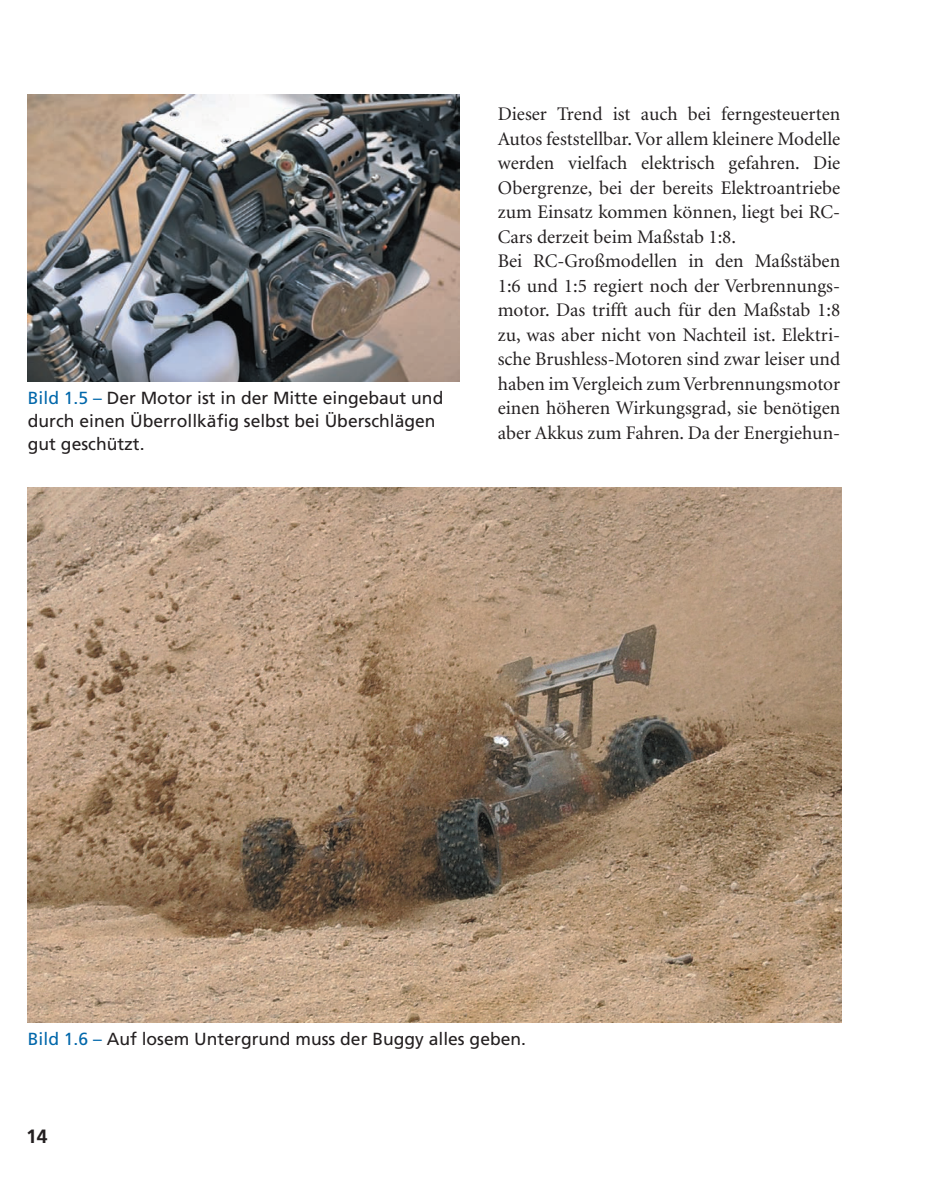
<style>
.page{position:relative;width:936px;height:1184px;background:#fff}
.page>*{position:absolute;margin:0;border:0;box-sizing:border-box;transform-origin:0 0}
.t1{font:19.25px/24.5px "Minion";color:#231f20}
.t2{font:700 19.25px "Frutiger";color:#231f20}
.t3{font:17.5px/22.8px "Frutiger";color:#231f20}
.s1{color:#0067aa}
</style>
<div class="page">
<img style="left:28px;top:95px;width:431px;height:286px">
<img style="left:28px;top:487px;width:813px;height:535px">
<p class="t3" style="left:28px;top:388px;width:417px"><span class="s1">Bild 1.5 –</span> Der Motor ist in der Mitte eingebaut und durch einen Überrollkäfig selbst bei Überschlägen gut geschützt.</p>
<p class="t1" style="left:498px;top:103px;width:344px">Dieser Trend ist auch bei ferngesteuerten Autos feststellbar. Vor allem kleinere Modelle werden vielfach elektrisch gefahren. Die Obergrenze, bei der bereits Elektroantriebe zum Einsatz kommen können, liegt bei RC-Cars derzeit beim Maßstab 1:8.<br>Bei RC-Großmodellen in den Maßstäben 1:6 und 1:5 regiert noch der Verbrennungs&shy;motor. Das trifft auch für den Maßstab 1:8 zu, was aber nicht von Nachteil ist. Elektri&shy;sche Brushless-Motoren sind zwar leiser und haben im Vergleich zum Verbrennungsmotor einen höheren Wirkungsgrad, sie benötigen aber Akkus zum Fahren. Da der Energiehun-</p>
<p class="t3" style="left:28px;top:1029px;width:499px"><span class="s1">Bild 1.6 –</span> Auf losem Untergrund muss der Buggy alles geben.</p>
<p class="t2" style="left:26px;top:1128px;width:23px">14</p>
</div>
